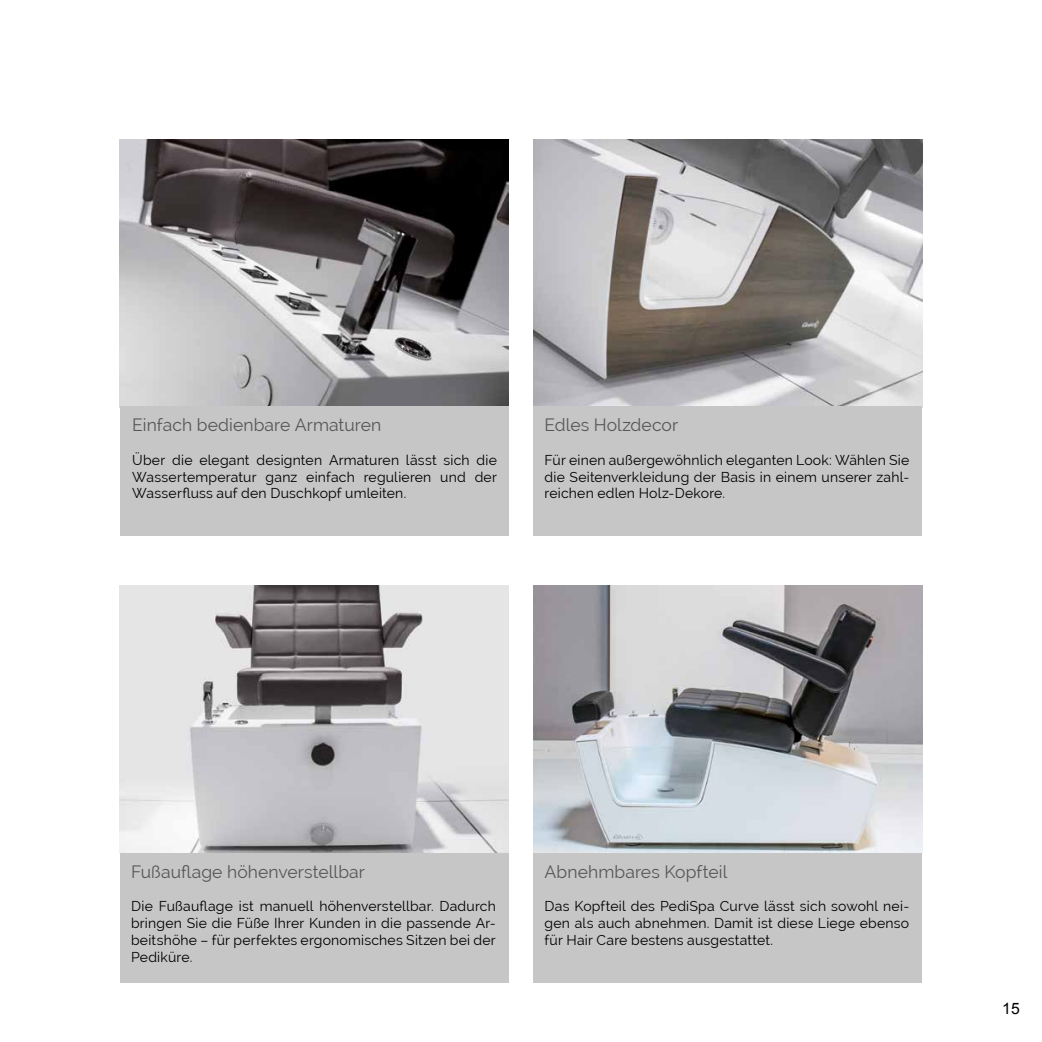
<style>
.page{position:relative;width:1042px;height:1042px;background:#fff}
.page>*{position:absolute;margin:0;border:0;box-sizing:border-box;transform-origin:0 0}
.t1{font:17.5px "Raleway";letter-spacing:.005em;color:#575756}
.t2{font:15.75px "Arial";color:#000}
.t3{font:14px/16.8px "Raleway";letter-spacing:.015em;color:#000;text-align:justify}
</style>
<div class="page">
<img style="left:120px;top:139px;width:388px;height:268px">
<img style="left:533px;top:139px;width:389px;height:268px">
<img style="left:120px;top:586px;width:388px;height:267px">
<img style="left:533px;top:586px;width:389px;height:267px">
<div style="left:120px;top:407px;width:388px;height:129px;background:#c6c6c6"></div>
<div style="left:533px;top:407px;width:389px;height:129px;background:#c6c6c6"></div>
<div style="left:120px;top:853px;width:388px;height:130px;background:#c6c6c6"></div>
<div style="left:533px;top:853px;width:389px;height:130px;background:#c6c6c6"></div>
<p class="t1" style="left:132px;top:415px;width:250px">Einfach bedienbare Armaturen</p>
<p class="t3" style="left:132px;top:451px;width:366px">Über die elegant designten Armaturen lässt sich die Wassertemperatur ganz einfach regulieren und der Wasserfluss auf den Duschkopf umleiten.</p>
<p class="t1" style="left:544px;top:415px;width:135px">Edles Holzdecor</p>
<p class="t3" style="left:544px;top:451px;width:366px">Für einen außergewöhnlich eleganten Look: Wählen Sie die Seitenverkleidung der Basis in einem unserer zahl&shy;reichen edlen Holz-Dekore.</p>
<p class="t1" style="left:131px;top:861px;width:235px">Fußauflage höhenverstellbar</p>
<p class="t3" style="left:131px;top:898px;width:366px">Die Fußauflage ist manuell höhenverstellbar. Dadurch bringen Sie die Füße Ihrer Kunden in die passende Ar&shy;beitshöhe – für perfektes ergonomisches Sitzen bei der Pediküre.</p>
<p class="t1" style="left:544px;top:861px;width:184px">Abnehmbares Kopfteil</p>
<p class="t3" style="left:544px;top:898px;width:366px">Das Kopfteil des PediSpa Curve lässt sich sowohl nei&shy;gen als auch abnehmen. Damit ist diese Liege ebenso für Hair Care bestens ausgestattet.</p>
<p class="t2" style="left:1002px;top:998px;width:19px">15</p>
</div>
